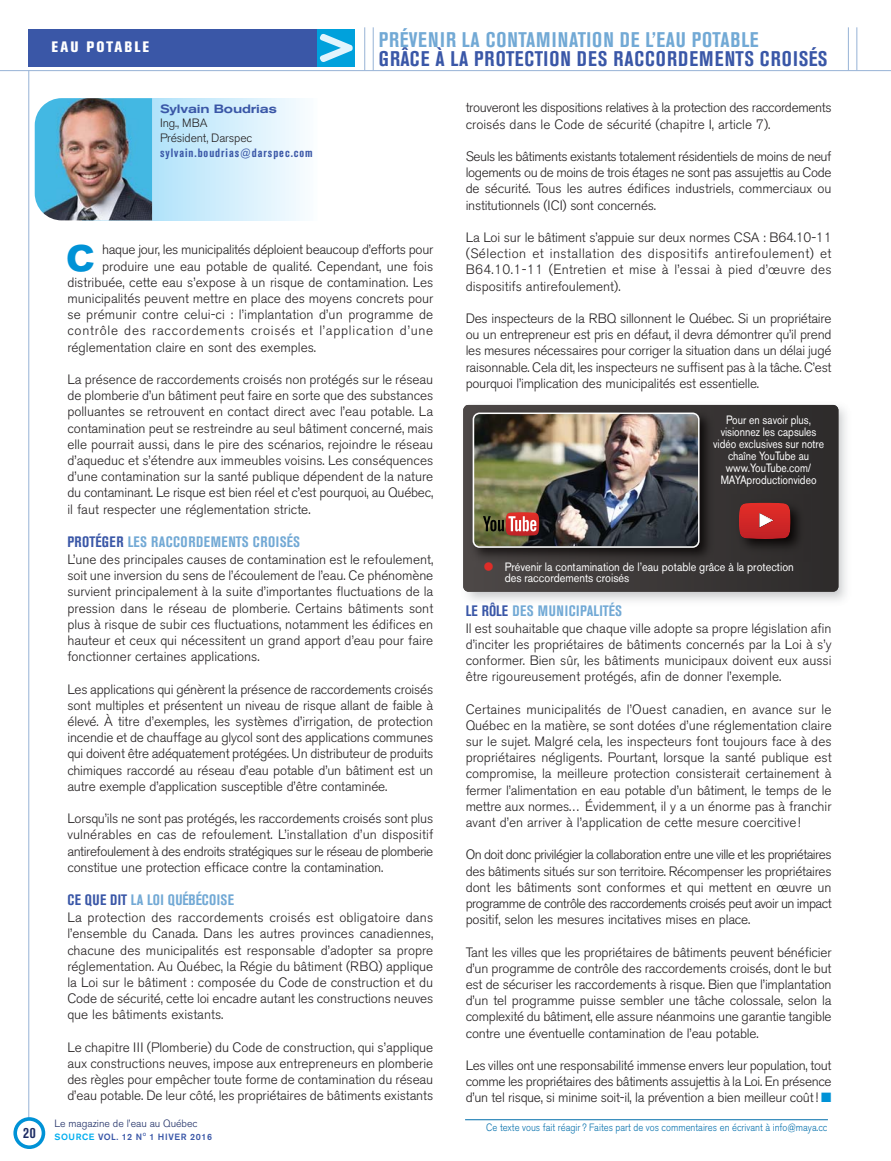
<style>
.page{position:relative;width:891px;height:1161px;background:#fff}
.page>*{position:absolute;margin:0;border:0;box-sizing:border-box;transform-origin:0 0}
.t1{font:700 expanded 36px "Akzidenz Grotesk BE";color:#0092d6;scale:.8 1}
.t2{font:700 condensed 21px "Akzidenz Grotesk BE";letter-spacing:.055em;color:#3a57a7}
.t3{font:700 condensed 21px "Akzidenz Grotesk BE";letter-spacing:.035em;color:#72a9d5}
.t4{font:700 condensed 15px "Akzidenz Grotesk BE";letter-spacing:.03em;color:#72a9d5}
.t5{font:800 condensed 15px "Akzidenz Grotesk BE";letter-spacing:.145em;color:#fff}
.t6{font:700 condensed 15px "Akzidenz Grotesk BE";color:#1d2c64}
.t7{font:300 13.5px/16.2px "Akzidenz Grotesk BE";color:#231f20;text-align:justify}
.t8{font:300 13.5px/16.2px "Akzidenz Grotesk BE";letter-spacing:-.025em;color:#231f20}
.t9{font:300 13.5px "Akzidenz Grotesk BE";letter-spacing:-.02em;color:#231f20}
.t10{font:300 13.5px "Akzidenz Grotesk BE";letter-spacing:.055em;color:#231f20}
.t11{font:12px/12.1px "Akzidenz Grotesk BE";color:#fff;text-align:center;scale:.85 1}
.t12{font:12px/11.6px "Akzidenz Grotesk BE";color:#fff;scale:.9 1}
.t13{font:700 condensed 12px "Akzidenz Grotesk BE";letter-spacing:.08em;color:#3a57a7}
.t14{font:300 12px/15px "Akzidenz Grotesk BE";letter-spacing:-.01em;color:#231f20}
.t15{font:500 expanded 12px "Akzidenz Grotesk BE";letter-spacing:-.015em;color:#3a57a7}
.t16{font:300 10.5px "Akzidenz Grotesk BE";color:#006eab;scale:.9 1}
.t17{font:300 10.5px "Akzidenz Grotesk BE";color:#1d2c64}
.t18{font:500 9px "Akzidenz Grotesk BE";letter-spacing:.055em;color:#3a57a7}
.s1{color:#3a57a7}
.s2{color:#00aeef}
.s3{color:#0092d6}
</style>
<div class="page">
<img style="left:463px;top:404px;width:383px;height:197px">
<hr style="left:0;top:70px;width:891px;height:1px;background:#97b3d6">
<hr style="left:28px;top:71px;width:1px;height:1047px;background:#97b3d6">
<hr style="left:465px;top:1119px;width:363px;height:1px;background:#006eab">
<div style="left:28px;top:29px;width:327px;height:37px;background:#3a57a7"></div>
<div style="left:317px;top:29px;width:38px;height:37px;background:#00a1dc"></div>
<svg style="left:320px;top:34px;width:33px;height:28px"></svg>
<svg style="left:13px;top:1117px;width:32px;height:32px"></svg>
<hr style="left:364px;top:27px;width:1px;height:43px;background:#97b3d6">
<hr style="left:373px;top:27px;width:1px;height:43px;background:#97b3d6">
<hr style="left:848px;top:27px;width:1px;height:43px;background:#97b3d6">
<hr style="left:856px;top:27px;width:1px;height:43px;background:#97b3d6">
<svg style="left:152px;top:98px;width:151px;height:122px;background:#d2eefc"></svg>
<img style="left:62px;top:98px;width:90px;height:122px">
<img style="left:35px;top:98px;width:27px;height:122px">
<div style="left:463px;top:405px;width:375px;height:187px;background:linear-gradient(to right,#4d4847,#2d2b2a);border-radius:5px"></div>
<img style="left:466px;top:406px;width:253px;height:162px">
<img style="left:473px;top:413px;width:227px;height:135px">
<img style="left:731px;top:494px;width:80px;height:68px">
<svg style="left:739px;top:503px;width:52px;height:36px;background:#c73131"></svg>
<svg style="left:484px;top:562px;width:9px;height:9px"></svg>
<p class="t6" style="left:23px;top:1128px;width:14px">20</p>
<p class="t5" style="left:52px;top:41px;width:99px">EAU POTABLE</p>
<h2 class="t3" style="left:379px;top:32px;width:381px">PRÉVENIR LA CONTAMINATION DE L’EAU POTABLE</h2>
<h2 class="t2" style="left:379px;top:51px;width:450px">GRÂCE À LA PROTECTION DES RACCORDEMENTS CROISÉS</h2>
<p class="t15" style="left:160px;top:104px;width:119px">Sylvain Boudrias</p>
<p class="t14" style="left:160px;top:117px;width:94px">Ing., MBA<br>Président, Darspec</p>
<p class="t13" style="left:160px;top:149px;width:154px">sylvain.boudrias@darspec.com</p>
<h1 class="t1" style="left:67px;top:245px;width:35px">C</h1>
<p class="t9" style="left:102px;top:245px;width:333px">haque jour, les municipalités déploient beaucoup d’efforts pour</p>
<p class="t7" style="left:102px;top:260px;width:333px">produire une eau potable de qualité. Cependant, une fois</p>
<p class="t7" style="left:67px;top:276px;width:367px">distribuée, cette eau s’expose à un risque de contamination. Les</p>
<p class="t7" style="left:67px;top:292px;width:368px">municipalités peuvent mettre en place des moyens concrets pour</p>
<p class="t7" style="left:67px;top:308px;width:367px">se prémunir contre celui-ci : l’implantation d’un programme de</p>
<p class="t10" style="left:67px;top:326px;width:367px">contrôle des raccordements croisés et l’application d’une</p>
<p class="t7" style="left:67px;top:341px;width:250px">réglementation claire en sont des exemples.</p>
<p class="t7" style="left:67px;top:373px;width:367px">La présence de raccordements croisés non protégés sur le réseau de plomberie d’un bâtiment peut faire en sorte que des substances polluantes se retrouvent en contact direct avec l’eau potable. La contamination peut se restreindre au seul bâtiment concerné, mais elle pourrait aussi, dans le pire des scénarios, rejoindre le réseau d’aqueduc et s’étendre aux immeubles voisins. Les conséquences d’une contamination sur la santé publique dépendent de la nature du contaminant. Le risque est bien réel et c’est pourquoi, au Québec, il faut respecter une réglementation stricte.</p>
<p class="t4" style="left:67px;top:537px;width:234px"><span class="s1">PROTÉGER</span> LES RACCORDEMENTS CROISÉS</p>
<p class="t7" style="left:67px;top:553px;width:367px">L’une des principales causes de contamination est le refoulement, soit une inversion du sens de l’écoulement de l’eau. Ce phénomène survient principalement à la suite d’importantes fluctuations de la pression dans le réseau de plomberie. Certains bâtiments sont plus à risque de subir ces fluctuations, notamment les édifices en hauteur et ceux qui nécessitent un grand apport d’eau pour faire fonctionner certaines applications.</p>
<p class="t7" style="left:67px;top:683px;width:367px">Les applications qui génèrent la présence de raccordements croisés sont multiples et présentent un niveau de risque allant de faible à élevé. À titre d’exemples, les systèmes d’irrigation, de protection incendie et de chauffage au glycol sont des applications communes qui doivent être adéquatement protégées. Un distributeur de produits chimiques raccordé au réseau d’eau potable d’un bâtiment est un autre exemple d’application susceptible d’être contaminée.</p>
<p class="t7" style="left:67px;top:812px;width:367px">Lorsqu’ils ne sont pas protégés, les raccordements croisés sont plus vulnérables en cas de refoulement. L’installation d’un dispositif antirefoulement à des endroits stratégiques sur le réseau de plomberie constitue une protection efficace contre la contamination.</p>
<p class="t4" style="left:67px;top:895px;width:168px"><span class="s1">CE QUE DIT</span> LA LOI QUÉBÉCOISE</p>
<p class="t7" style="left:67px;top:911px;width:367px">La protection des raccordements croisés est obligatoire dans l’ensemble du Canada. Dans les autres provinces canadiennes, chacune des municipalités est responsable d’adopter sa propre réglementation. Au Québec, la Régie du bâtiment (RBQ) applique la Loi sur le bâtiment : composée du Code de construction et du Code de sécurité, cette loi encadre autant les constructions neuves que les bâtiments existants.</p>
<p class="t7" style="left:67px;top:1041px;width:367px">Le chapitre III (Plomberie) du Code de construction, qui s’applique aux constructions neuves, impose aux entrepreneurs en plomberie des règles pour empêcher toute forme de contamination du réseau d’eau potable. De leur côté, les propriétaires de bâtiments existants</p>
<p class="t17" style="left:55px;top:1120px;width:145px">Le magazine de l’eau au Québec</p>
<p class="t18" style="left:55px;top:1133px;width:159px"><span class="s2">SOURCE</span> VOL. 12 N<sup>O</sup> 1 HIVER 2016</p>
<p class="t8" style="left:466px;top:101px;width:367px">trouveront les dispositions relatives à la protection des raccordements croisés dans le Code de sécurité (chapitre I, article 7).</p>
<p class="t7" style="left:466px;top:150px;width:367px">Seuls les bâtiments existants totalement résidentiels de moins de neuf logements ou de moins de trois étages ne sont pas assujettis au Code de sécurité. Tous les autres édifices industriels, commerciaux ou institutionnels (ICI) sont concernés.</p>
<p class="t7" style="left:466px;top:231px;width:367px">La Loi sur le bâtiment s’appuie sur deux normes CSA : B64.10-11 (Sélection et installation des dispositifs antirefoulement) et B64.10.1-11 (Entretien et mise à l’essai à pied d’œuvre des dispositifs antirefoulement).</p>
<p class="t7" style="left:466px;top:312px;width:367px">Des inspecteurs de la RBQ sillonnent le Québec. Si un propriétaire ou un entrepreneur est pris en défaut, il devra démontrer qu’il prend les mesures nécessaires pour corriger la situation dans un délai jugé raisonnable. Cela dit, les inspecteurs ne suffisent pas à la tâche. C’est pourquoi l’implication des municipalités est essentielle.</p>
<p class="t11" style="left:713px;top:415px;width:132px">Pour en savoir plus, visionnez les capsules vidéo exclusives sur notre chaîne YouTube au www.YouTube.com/<br>MAYAproductionvideo</p>
<p class="t12" style="left:505px;top:562px;width:323px">Prévenir la contamination de l’eau potable grâce à la protection des raccordements croisés</p>
<p class="t4" style="left:466px;top:605px;width:158px"><span class="s1">LE RÔLE</span> DES MUNICIPALITÉS</p>
<p class="t7" style="left:466px;top:621px;width:367px">Il est souhaitable que chaque ville adopte sa propre législation afin d’inciter les propriétaires de bâtiments concernés par la Loi à s’y conformer. Bien sûr, les bâtiments municipaux doivent eux aussi être rigoureusement protégés, afin de donner l’exemple.</p>
<p class="t7" style="left:466px;top:702px;width:368px">Certaines municipalités de l’Ouest canadien, en avance sur le Québec en la matière, se sont dotées d’une réglementation claire sur le sujet. Malgré cela, les inspecteurs font toujours face à des propriétaires négligents. Pourtant, lorsque la santé publique est compromise, la meilleure protection consisterait certainement à fermer l’alimentation en eau potable d’un bâtiment, le temps de le mettre aux normes... Évidemment, il y a un énorme pas à franchir avant d’en arriver à l’application de cette mesure coercitive!</p>
<p class="t7" style="left:466px;top:848px;width:367px">On doit donc privilégier la collaboration entre une ville et les propriétaires des bâtiments situés sur son territoire. Récompenser les propriétaires dont les bâtiments sont conformes et qui mettent en œuvre un programme de contrôle des raccordements croisés peut avoir un impact positif, selon les mesures incitatives mises en place.</p>
<p class="t7" style="left:466px;top:945px;width:367px">Tant les villes que les propriétaires de bâtiments peuvent bénéficier d’un programme de contrôle des raccordements croisés, dont le but est de sécuriser les raccordements à risque. Bien que l’implantation d’un tel programme puisse sembler une tâche colossale, selon la complexité du bâtiment, elle assure néanmoins une garantie tangible contre une éventuelle contamination de l’eau potable.</p>
<p class="t7" style="left:466px;top:1059px;width:367px">Les villes ont une responsabilité immense envers leur population, tout comme les propriétaires des bâtiments assujettis à la Loi. En présence d’un tel risque, si minime soit-il, la prévention a bien meilleur coût ! <span class="s3">■</span></p>
<p class="t16" style="left:486px;top:1123px;width:381px">Ce texte vous fait réagir ? Faites part de vos commentaires en écrivant à info@maya.cc</p>
</div>
